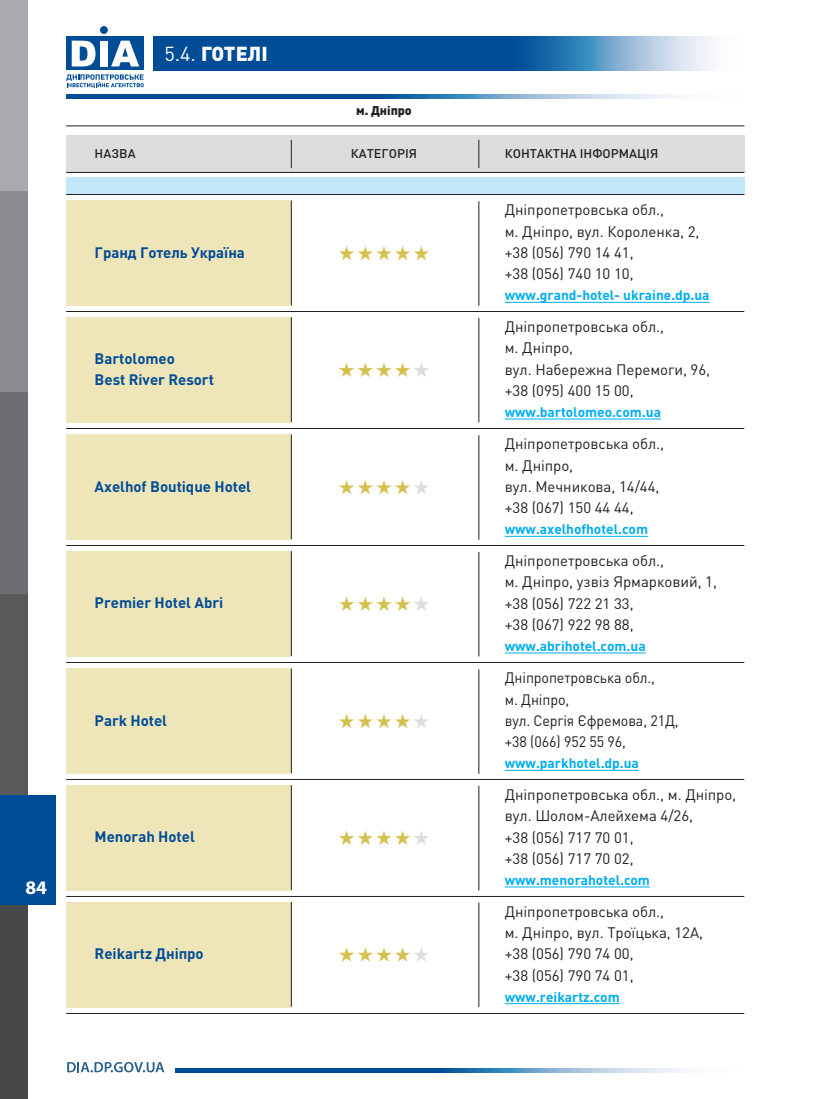
<style>
.page{position:relative;width:833px;height:1099px;background:#fff}
.page>*{position:absolute;margin:0;border:0;box-sizing:border-box;transform-origin:0 0}
.t1{font:900 20px "DIN Pro";color:#fff}
.t2{font:700 19.25px "Myriad Pro";color:#fff}
.t3{font:15px/21.2px "DIN Pro";letter-spacing:-.005em;color:#231f20}
.t4{font:700 15px/21.2px "DIN Pro";letter-spacing:-.005em;color:#004c97}
.t5{font:15px/21.2px "DIN Pro";letter-spacing:-.005em;color:#231f20;scale:.95 1}
.t6{font:700 13.75px "DIN Pro";letter-spacing:-.005em;color:#00aeef}
.t7{font:500 12.5px "DIN Pro";color:#231f20}
.t8{font:900 12.5px "DIN Pro";letter-spacing:-.005em;color:#231f20}
.s1{font-weight:400}
</style>
<div class="page">
<div style="left:0;top:0;width:28px;height:191px;background:#a8aaad"></div>
<div style="left:0;top:191px;width:28px;height:201px;background:#8a8c8f"></div>
<div style="left:0;top:392px;width:28px;height:201px;background:#6d6e71"></div>
<div style="left:0;top:593px;width:28px;height:202px;background:#58595b"></div>
<div style="left:0;top:904px;width:28px;height:194px;background:#474849"></div>
<svg style="left:176px;top:1068px;width:511px;height:4px;background:#417db4"></svg>
<svg style="left:66px;top:95px;width:610px;height:3px;background:#417db4"></svg>
<svg style="left:153px;top:36px;width:559px;height:34px;background:#2a6caa"></svg>
<svg style="left:66px;top:74px;width:78px;height:14px"></svg>
<div style="left:66px;top:36px;width:78px;height:34px;background:#004c97"></div>
<div style="left:100px;top:41px;width:8px;height:25px;background:#fff"></div>
<div style="left:100px;top:26px;width:8px;height:8px;background:#004c97;border-radius:50%"></div>
<svg style="left:111px;top:41px;width:28px;height:25px"></svg>
<svg style="left:72px;top:40px;width:23px;height:27px"></svg>
<div style="left:0;top:795px;width:55px;height:109px;background:#004c97"></div>
<svg style="left:67px;top:1062px;width:97px;height:10px"></svg>
<hr style="left:66px;top:126px;width:678px;height:1px;background:#231f20">
<div style="left:66px;top:200px;width:225px;height:106px;background:#eee6b9"></div>
<div style="left:66px;top:135px;width:678px;height:37px;background:#dcdddf"></div>
<div style="left:66px;top:177px;width:678px;height:17px;background:#c1e8fa"></div>
<hr style="left:66px;top:311px;width:678px;height:1px;background:#231f20">
<hr style="left:66px;top:428px;width:678px;height:1px;background:#231f20">
<hr style="left:66px;top:545px;width:678px;height:1px;background:#231f20">
<hr style="left:66px;top:662px;width:678px;height:1px;background:#231f20">
<hr style="left:66px;top:779px;width:678px;height:1px;background:#231f20">
<hr style="left:66px;top:896px;width:678px;height:1px;background:#231f20">
<hr style="left:66px;top:1013px;width:678px;height:1px;background:#231f20">
<hr style="left:66px;top:194px;width:678px;height:1px;background:#231f20">
<hr style="left:66px;top:172px;width:678px;height:1px;background:#231f20">
<div style="left:66px;top:317px;width:225px;height:105px;background:#eee6b9"></div>
<div style="left:66px;top:434px;width:225px;height:105px;background:#eee6b9"></div>
<div style="left:66px;top:551px;width:225px;height:105px;background:#eee6b9"></div>
<div style="left:66px;top:668px;width:225px;height:105px;background:#eee6b9"></div>
<div style="left:66px;top:785px;width:225px;height:105px;background:#eee6b9"></div>
<div style="left:66px;top:901px;width:225px;height:106px;background:#eee6b9"></div>
<svg style="left:291px;top:140px;width:1px;height:28px"></svg>
<hr style="left:291px;top:200px;width:1px;height:105px;background:#231f20">
<hr style="left:291px;top:317px;width:1px;height:105px;background:#231f20">
<hr style="left:291px;top:434px;width:1px;height:105px;background:#231f20">
<hr style="left:291px;top:551px;width:1px;height:105px;background:#231f20">
<hr style="left:291px;top:668px;width:1px;height:105px;background:#231f20">
<hr style="left:291px;top:785px;width:1px;height:104px;background:#231f20">
<hr style="left:291px;top:901px;width:1px;height:105px;background:#231f20">
<svg style="left:478px;top:140px;width:1px;height:28px"></svg>
<hr style="left:478px;top:201px;width:1px;height:105px;background:#231f20">
<hr style="left:478px;top:318px;width:1px;height:104px;background:#231f20">
<hr style="left:478px;top:435px;width:1px;height:104px;background:#231f20">
<hr style="left:478px;top:552px;width:1px;height:104px;background:#231f20">
<hr style="left:478px;top:669px;width:1px;height:104px;background:#231f20">
<hr style="left:478px;top:785px;width:1px;height:105px;background:#231f20">
<hr style="left:478px;top:902px;width:1px;height:105px;background:#231f20">
<svg style="left:339px;top:246px;width:90px;height:14px"></svg>
<svg style="left:339px;top:363px;width:90px;height:14px"></svg>
<svg style="left:339px;top:480px;width:90px;height:14px"></svg>
<svg style="left:339px;top:597px;width:90px;height:14px"></svg>
<svg style="left:339px;top:714px;width:90px;height:14px"></svg>
<svg style="left:339px;top:831px;width:90px;height:14px"></svg>
<svg style="left:339px;top:947px;width:89px;height:14px"></svg>
<hr style="left:505px;top:302px;width:204px;height:1px;background:#00aeef">
<hr style="left:505px;top:418px;width:156px;height:1px;background:#00aeef">
<hr style="left:505px;top:536px;width:143px;height:1px;background:#00aeef">
<hr style="left:505px;top:652px;width:140px;height:1px;background:#00aeef">
<hr style="left:505px;top:770px;width:134px;height:1px;background:#00aeef">
<hr style="left:505px;top:886px;width:145px;height:1px;background:#00aeef">
<hr style="left:505px;top:1003px;width:114px;height:1px;background:#00aeef">
<p class="t2" style="left:25px;top:874px;width:23px">84</p>
<p class="t1" style="left:164px;top:40px;width:105px"><span class="s1">5.4.</span> ГОТЕЛІ</p>
<p class="t8" style="left:356px;top:102px;width:57px">м. Дніпро</p>
<p class="t7" style="left:95px;top:145px;width:42px">НАЗВА</p>
<p class="t7" style="left:351px;top:145px;width:68px">КАТЕГОРІЯ</p>
<p class="t7" style="left:505px;top:145px;width:155px">КОНТАКТНА ІНФОРМАЦІЯ</p>
<p class="t4" style="left:95px;top:241px;width:152px">Гранд Готель Україна</p>
<p class="t4" style="left:95px;top:347px;width:121px">Bartolomeo<br>Best River Resort</p>
<p class="t4" style="left:95px;top:475px;width:158px">Axelhof Boutique Hotel</p>
<p class="t4" style="left:95px;top:591px;width:130px">Premier Hotel Abri</p>
<p class="t4" style="left:95px;top:709px;width:74px">Park Hotel</p>
<p class="t4" style="left:95px;top:825px;width:102px">Menorah Hotel</p>
<p class="t4" style="left:95px;top:942px;width:111px">Reikartz Дніпро</p>
<p class="t3" style="left:505px;top:199px;width:196px">Дніпропетровська обл.,<br>м. Дніпро, вул. Короленка, 2, +38 (056) 790 14 41,<br>+38 (056) 740 10 10,</p>
<p class="t6" style="left:505px;top:286px;width:206px">www.grand-hotel- ukraine.dp.ua</p>
<p class="t3" style="left:505px;top:315px;width:207px">Дніпропетровська обл.,<br>м. Дніпро,<br>вул. Набережна Перемоги, 96, +38 (095) 400 15 00,</p>
<p class="t6" style="left:505px;top:403px;width:158px">www.bartolomeo.com.ua</p>
<p class="t3" style="left:505px;top:433px;width:161px">Дніпропетровська обл., м. Дніпро,<br>вул. Мечникова, 14/44, +38 (067) 150 44 44,</p>
<p class="t6" style="left:505px;top:520px;width:145px">www.axelhofhotel.com</p>
<p class="t3" style="left:505px;top:549px;width:214px">Дніпропетровська обл.,<br>м. Дніпро, узвіз Ярмарковий, 1, +38 (056) 722 21 33,<br>+38 (067) 922 98 88,</p>
<p class="t6" style="left:505px;top:636px;width:142px">www.abrihotel.com.ua</p>
<p class="t5" style="left:505px;top:666px;width:184px">Дніпропетровська обл.,<br>м. Дніпро,<br>вул. Сергія Єфремова, 21Д, +38 (066) 952 55 96,</p>
<p class="t6" style="left:505px;top:754px;width:136px">www.parkhotel.dp.ua</p>
<p class="t3" style="left:505px;top:783px;width:233px">Дніпропетровська обл., м. Дніпро, вул. Шолом-Алейхема 4/26,<br>+38 (056) 717 70 01,<br>+38 (056) 717 70 02,</p>
<p class="t6" style="left:505px;top:870px;width:147px">www.menorahotel.com</p>
<p class="t3" style="left:505px;top:900px;width:200px">Дніпропетровська обл.,<br>м. Дніпро, вул. Троїцька, 12А, +38 (056) 790 74 00,<br>+38 (056) 790 74 01,</p>
<p class="t6" style="left:505px;top:987px;width:116px">www.reikartz.com</p>
</div>
